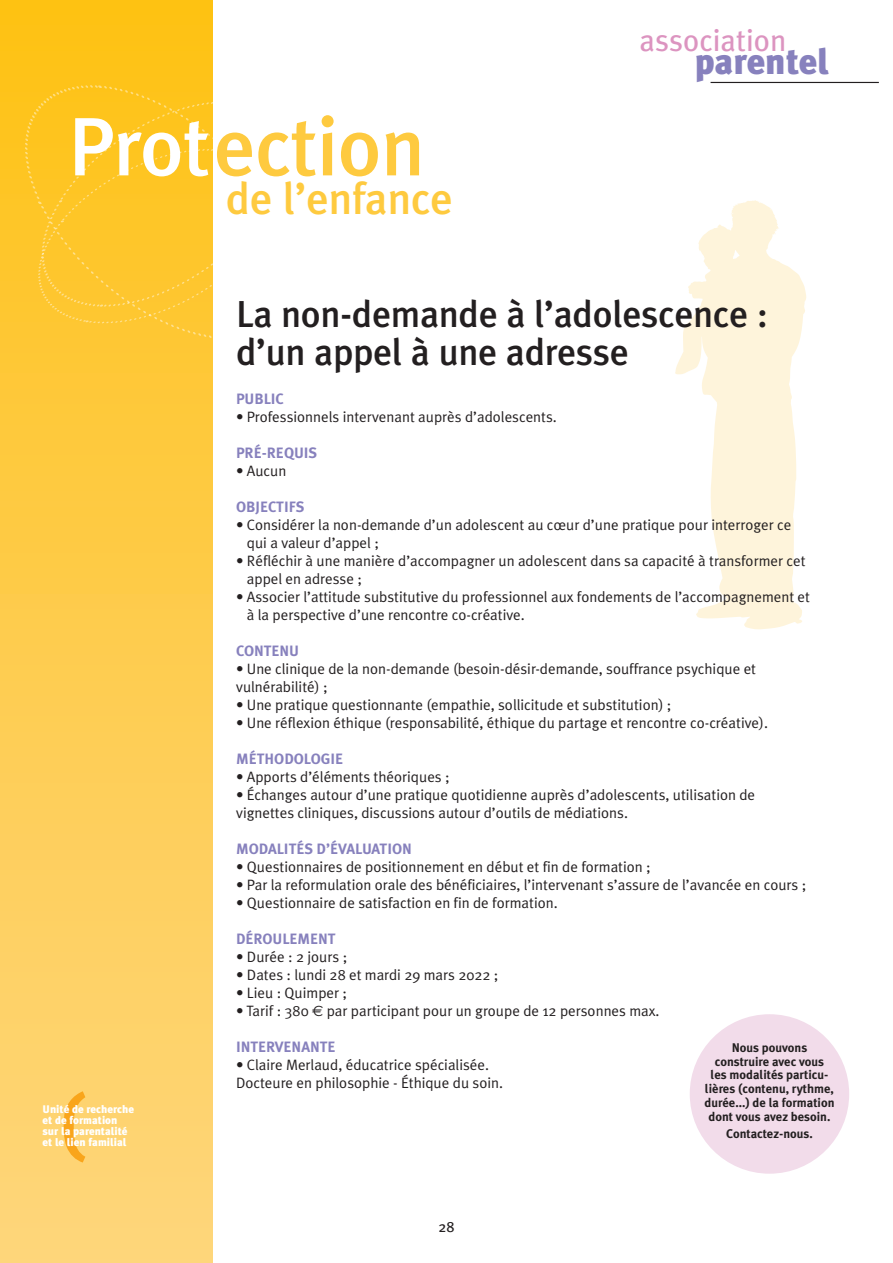
<style>
.page{position:relative;width:893px;height:1263px;background:#fff}
.page>*{position:absolute;margin:0;border:0;box-sizing:border-box;transform-origin:0 0}
.t1{font:500 82.65px "Meta Plus";letter-spacing:-.01em;color:#feca3f}
.t2{font:500 44.55px "Meta Plus";letter-spacing:-.01em;color:#feca3f}
.Titre{font:500 37.5px/37.5px "Meta Plus";letter-spacing:-.01em;color:#231f20}
.t3{font:900 36px "Meta Plus";color:#8781bd}
.t4{font:30.6px "Meta Plus";color:#dc94c0}
.Txt{font:15px/18px "Meta Plus Normal";color:#231f20}
.Sous-titre{font:700 15px "Meta Plus";color:#8781bd}
.Sous-titre-2{font:15px "Meta Plus Normal";color:#231f20}
.t5{font:15px "Meta Plus";color:#231f20}
.t6{font:700 12.6px/13.8px "Meta Plus";color:#231f20;text-align:center}
.t7{font:900 10.95px/10.9px "Meta Plus";color:#fff}
.s1{color:#fff}
.s2{font-family:"Euro Sans"}
</style>
<div class="page">
<svg style="left:0;top:0;width:213px;height:1263px;background:#fecd54"></svg>
<svg style="left:0;top:75px;width:213px;height:275px;background:#fec528"></svg>
<svg style="left:675px;top:200px;width:131px;height:429px;fill:#fef4db"></svg>
<hr style="left:711px;top:82px;width:168px;height:1px;background:#231f20">
<svg style="left:64px;top:1091px;width:21px;height:71px"></svg>
<div style="left:690px;top:1014px;width:159px;height:160px;background:#f2dcea;border-radius:50%"></div>
<h1 class="t1" style="left:68px;top:99px;width:359px"><span class="s1">Prot</span>ection</h1>
<h2 class="t2" style="left:226px;top:172px;width:228px">de l’enfance</h2>
<h3 class="t4" style="left:640px;top:22px;width:148px">association</h3>
<h3 class="t3" style="left:695px;top:40px;width:136px">parentel</h3>
<p class="t7" style="left:43px;top:1104px;width:93px">Unité de recherche et de formation sur la parentalité et le lien familial</p>
<p class="Titre" style="left:236px;top:295px;width:533px">La non-demande à l’adolescence : d’un appel à une adresse</p>
<p class="Sous-titre" style="left:236px;top:390px;width:49px">PUBLIC</p>
<p class="Txt" style="left:236px;top:407px;width:322px">• Professionnels intervenant auprès d’adolescents.</p>
<p class="Sous-titre" style="left:236px;top:444px;width:83px">PRÉ-REQUIS</p>
<p class="Sous-titre-2" style="left:236px;top:462px;width:52px">• Aucun</p>
<p class="Sous-titre" style="left:236px;top:498px;width:70px">OBJECTIFS</p>
<p class="Txt" style="left:247px;top:515px;width:546px;text-indent:-11px">• Considérer la non-demande d’un adolescent au cœur d’une pratique pour interroger ce qui a valeur d’appel ;</p>
<p class="Txt" style="left:247px;top:551px;width:560px;text-indent:-11px">• Réfléchir à une manière d’accompagner un adolescent dans sa capacité à transformer cet appel en adresse ;</p>
<p class="Txt" style="left:247px;top:587px;width:565px;text-indent:-11px">• Associer l’attitude substitutive du professionnel aux fondements de l’accompagnement et à la perspective d’une rencontre co-créative.</p>
<p class="Sous-titre" style="left:236px;top:642px;width:65px">CONTENU</p>
<p class="Txt" style="left:236px;top:659px;width:522px">• Une clinique de la non-demande (besoin-désir-demande, souffrance psychique et vulnérabilité) ;</p>
<p class="Txt" style="left:236px;top:695px;width:437px">• Une pratique questionnante (empathie, sollicitude et substitution) ;</p>
<p class="Txt" style="left:236px;top:713px;width:533px">• Une réflexion éthique (responsabilité, éthique du partage et rencontre co-créative).</p>
<p class="Sous-titre" style="left:236px;top:750px;width:109px">MÉTHODOLOGIE</p>
<p class="Txt" style="left:236px;top:767px;width:215px">• Apports d’éléments théoriques ;</p>
<p class="Txt" style="left:236px;top:785px;width:521px">• Échanges autour d’une pratique quotidienne auprès d’adolescents, utilisation de vignettes cliniques, discussions autour d’outils de médiations.</p>
<p class="Sous-titre" style="left:236px;top:840px;width:177px">MODALITÉS D’ÉVALUATION</p>
<p class="Txt" style="left:236px;top:857px;width:416px">• Questionnaires de positionnement en début et fin de formation ;</p>
<p class="Txt" style="left:236px;top:875px;width:572px">• Par la reformulation orale des bénéficiaires, l’intervenant s’assure de l’avancée en cours ;</p>
<p class="Txt" style="left:236px;top:893px;width:323px">• Questionnaire de satisfaction en fin de formation.</p>
<p class="Sous-titre" style="left:236px;top:930px;width:101px">DÉROULEMENT</p>
<p class="Txt" style="left:236px;top:947px;width:113px">• Durée : 2 jours ;</p>
<p class="Txt" style="left:236px;top:965px;width:264px">• Dates : lundi 28 et mardi 29 mars 2022 ;</p>
<p class="Txt" style="left:236px;top:983px;width:113px">• Lieu : Quimper ;</p>
<p class="Txt" style="left:236px;top:1001px;width:425px">• Tarif : 380 <span class="s2">€</span> par participant pour un groupe de 12 personnes max.</p>
<p class="Sous-titre" style="left:236px;top:1038px;width:101px">INTERVENANTE</p>
<p class="Txt" style="left:236px;top:1055px;width:269px">• Claire Merlaud, éducatrice spécialisée.<br>Docteure en philosophie - Éthique du soin.</p>
<p class="t6" style="left:704px;top:1040px;width:132px">Nous pouvons construire avec vous<br>les modalités particu&shy;lières (contenu, rythme, durée...) de la formation dont vous avez besoin.</p>
<p class="t6" style="left:726px;top:1127px;width:88px">Contactez-nous.</p>
<p class="t5" style="left:438px;top:1218px;width:18px">28</p>
</div>
